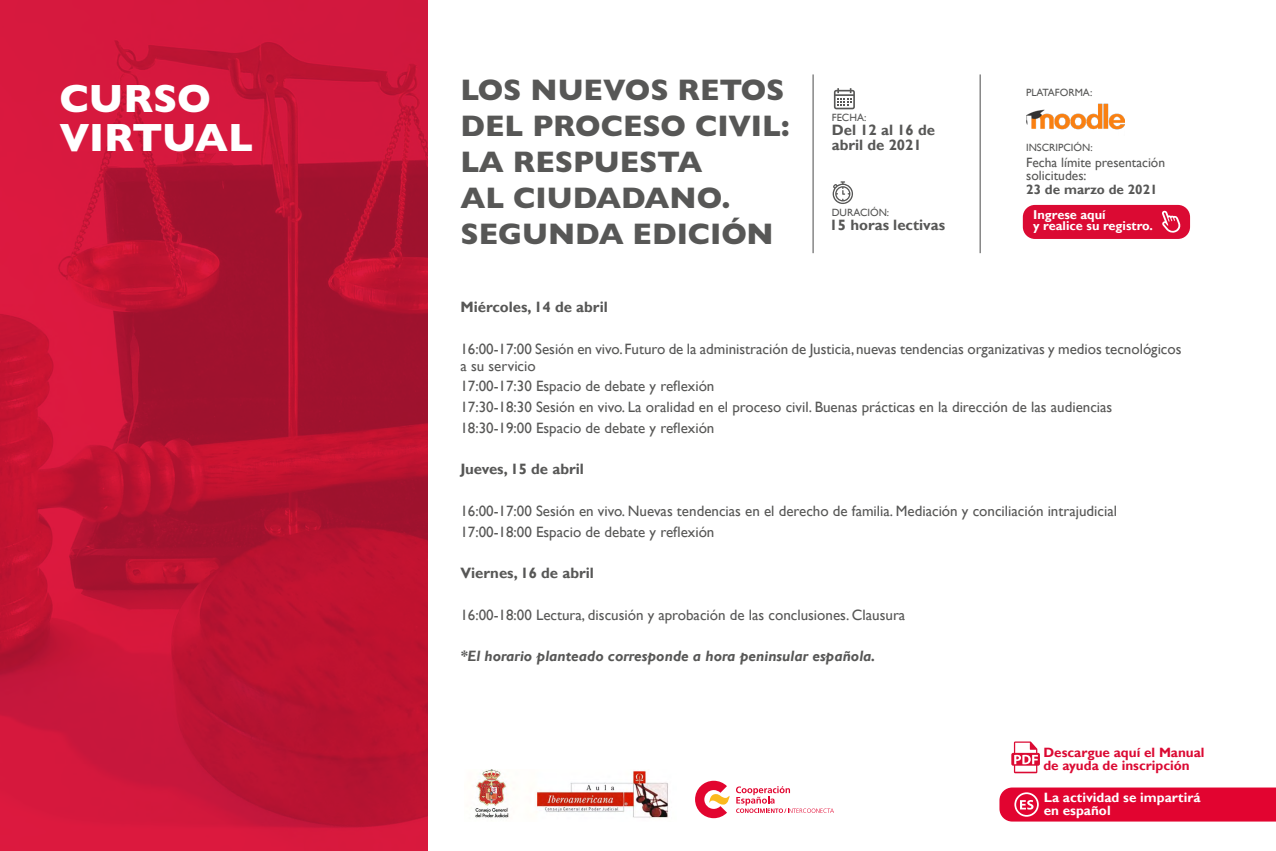
<style>
.page{position:relative;width:1276px;height:851px;background:#fff}
.page>*{position:absolute;margin:0;border:0;box-sizing:border-box;transform-origin:0 0}
.t1{font:800 39.75px/39px "Gill Sans";letter-spacing:-.005em;color:#fff}
.t2{font:800 30px/36px "Gill Sans";color:#575756}
.t3{font:15px/20.7px "Gill Sans";color:#575756}
.t4{font:700 15px/15px "Gill Sans";color:#575756}
.t5{font:italic 700 15px "Gill Sans";color:#575756}
.t6{font:700 13.5px/13.5px "Gill Sans";color:#db0a33}
.t7{font:13.5px/13.5px "Gill Sans";color:#575756}
.t8{font:700 13.5px/13.5px "Gill Sans";color:#fff}
.t9{font:700 13.5px "Gill Sans";color:#575756}
.t10{font:700 12.75px/11.4px "Gill Sans";color:#fff}
.t11{font:10.5px "Gill Sans";color:#575756}
</style>
<div class="page">
<svg style="left:999px;top:787px;width:277px;height:34px;background:#e30f39"></svg>
<svg style="left:1011px;top:741px;width:29px;height:32px"></svg>
<img style="left:0;top:0;width:427px;height:850px">
<hr style="left:812px;top:74px;width:2px;height:179px;background:#878787">
<hr style="left:979px;top:74px;width:2px;height:179px;background:#878787">
<img style="left:1026px;top:103px;width:99px;height:27px">
<div style="left:1023px;top:205px;width:167px;height:34px;background:#db0a33;border-radius:12px"></div>
<svg style="left:1162px;top:210px;width:18px;height:23px"></svg>
<svg style="left:736px;top:786px;width:98px;height:26px"></svg>
<svg style="left:695px;top:780px;width:34px;height:38px"></svg>
<img style="left:475px;top:769px;width:193px;height:49px">
<svg style="left:832px;top:181px;width:21px;height:23px"></svg>
<svg style="left:834px;top:88px;width:21px;height:21px"></svg>
<h1 class="t1" style="left:59px;top:79px;width:195px">CURSO<br>VIRTUAL</h1>
<h2 class="t2" style="left:460px;top:72px;width:331px">LOS NUEVOS RETOS<br>DEL PROCESO CIVIL:<br>LA RESPUESTA<br>AL CIUDADANO.<br>SEGUNDA EDICIÓN</h2>
<p class="t11" style="left:1026px;top:87px;width:68px">PLATAFORMA:</p>
<p class="t11" style="left:832px;top:111px;width:36px">FECHA:</p>
<p class="t4" style="left:832px;top:123px;width:105px">Del 12 al 16 de abril de 2021</p>
<p class="t11" style="left:1026px;top:141px;width:68px">INSCRIPCIÓN:</p>
<p class="t7" style="left:1026px;top:156px;width:140px">Fecha límite presentación solicitudes:</p>
<p class="t9" style="left:1026px;top:181px;width:133px">23 de marzo de 2021</p>
<p class="t10" style="left:1033px;top:209px;width:121px">Ingrese aquí<br>y realice su registro.</p>
<p class="t11" style="left:832px;top:206px;width:59px">DURACIÓN:</p>
<p class="t4" style="left:829px;top:218px;width:117px">15 horas lectivas</p>
<p class="t4" style="left:460px;top:300px;width:149px">Miércoles, 14 de abril</p>
<p class="t3" style="left:460px;top:341px;width:722px;line-height:16.5px">16:00-17:00 Sesión en vivo. Futuro de la administración de Justicia, nuevas tendencias organizativas y medios tecnológicos a su servicio</p>
<p class="t3" style="left:460px;top:376px;width:653px">17:00-17:30 Espacio de debate y reflexión<br>17:30-18:30 Sesión en vivo. La oralidad en el proceso civil. Buenas prácticas en la dirección de las audiencias<br>18:30-19:00 Espacio de debate y reflexión</p>
<p class="t4" style="left:460px;top:462px;width:125px">Jueves, 15 de abril</p>
<p class="t3" style="left:460px;top:500px;width:658px">16:00-17:00 Sesión en vivo. Nuevas tendencias en el derecho de familia. Mediación y conciliación intrajudicial<br>17:00-18:00 Espacio de debate y reflexión</p>
<p class="t4" style="left:460px;top:566px;width:135px">Viernes, 16 de abril</p>
<p class="t3" style="left:460px;top:604px;width:446px">16:00-18:00 Lectura, discusión y aprobación de las conclusiones. Clausura</p>
<p class="t5" style="left:460px;top:647px;width:416px">*El horario planteado corresponde a hora peninsular española.</p>
<p class="t6" style="left:1043px;top:745px;width:163px">Descargue aquí el Manual de ayuda de inscripción</p>
<p class="t8" style="left:1043px;top:790px;width:158px">La actividad se impartirá en español</p>
</div>
